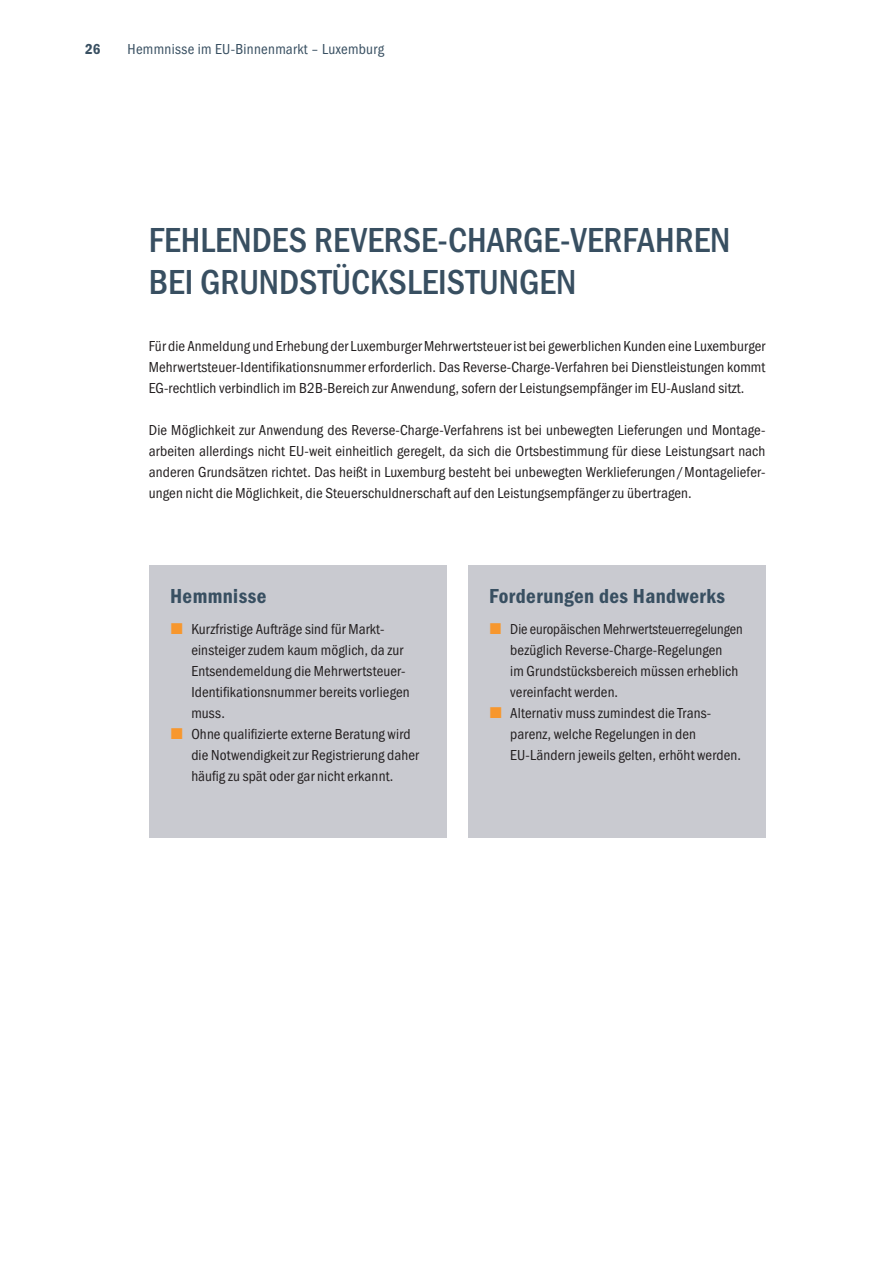
<style>
.page{position:relative;width:893px;height:1263px;background:#fff}
.page>*{position:absolute;margin:0;border:0;box-sizing:border-box;transform-origin:0 0}
.Head_2{font:500 condensed 36px/42px "Franklin Gothic";color:#384f61}
.Subhead_Grau{font:600 condensed 21px "Franklin Gothic";letter-spacing:.02em;color:#384f61}
.Copy_Block{font:condensed 15px/21px "Franklin Gothic";letter-spacing:.01em;color:#231f20}
.Copy_Block-2{font:condensed 15px/21px "Franklin Gothic";letter-spacing:.01em;color:#231f20;scale:.96 1}
.Skyline{font:condensed 15px "Franklin Gothic";letter-spacing:.02em;color:#384f61}
.t1{font:600 condensed 15px "Franklin Gothic";color:#384f61}
</style>
<div class="page">
<div style="left:149px;top:566px;width:297px;height:272px;background:#c9cad0"></div>
<div style="left:468px;top:566px;width:297px;height:272px;background:#c9cad0"></div>
<p class="t1" style="left:85px;top:40px;width:17px">26</p>
<p class="Skyline" style="left:128px;top:40px;width:258px">Hemmnisse im EU-Binnenmarkt – Luxemburg</p>
<p class="Head_2" style="left:149px;top:220px;width:583px">FEHLENDES REVERSE-CHARGE-VERFAHREN<br>BEI GRUNDSTÜCKSLEISTUNGEN</p>
<p class="Copy_Block" style="left:149px;top:336px;width:618px;text-align:justify">Für die Anmeldung und Erhebung derLuxemburgerMehrwertsteuer ist bei gewerblichen Kunden eine Luxemburger Mehrwertsteuer-Identifikationsnummer erforderlich. Das Reverse-Charge-Verfahren bei Dienstleistungen kommt EG-rechtlich verbindlich im B2B-Bereich zur Anwendung, sofern der Leistungsempfänger im EU-Ausland sitzt.</p>
<p class="Copy_Block" style="left:149px;top:420px;width:618px;text-align:justify">Die Möglichkeit zur Anwendung des Reverse-Charge-Verfahrens ist bei unbewegten Lieferungen und Montage&shy;arbeiten allerdings nicht EU-weit einheitlich geregelt, da sich die Ortsbestimmung für diese Leistungsart nach anderen Grundsätzen richtet. Das heißt in Luxemburg besteht bei unbewegten Werklieferungen/Montageliefer&shy;ungen nicht die Möglichkeit, die Steuerschuldnerschaft auf den Leistungsempfänger zu übertragen.</p>
<p class="Subhead_Grau" style="left:170px;top:584px;width:98px">Hemmnisse</p>
<p class="Subhead_Grau" style="left:489px;top:584px;width:238px">Forderungen des Handwerks</p>
<p class="Copy_Block" style="left:191px;top:619px;width:220px">Kurzfristige Aufträge sind für Markt&shy;einsteiger zudem kaum möglich, da zur Entsendemeldung die Mehrwertsteuer-Identifikationsnummer bereits vorliegen muss.</p>
<p class="Copy_Block" style="left:191px;top:724px;width:229px">Ohne qualifizierte externe Beratung wird die Notwendigkeit zur Registrierung daher häufig zu spät oder gar nicht erkannt.</p>
<p class="Copy_Block-2" style="left:510px;top:619px;width:244px">Die europäischen Mehrwertsteuerregelungen bezüglich Reverse-Charge-Regelungen<br>im Grundstücksbereich müssen erheblich vereinfacht werden.</p>
<p class="Copy_Block" style="left:510px;top:703px;width:232px">Alternativ muss zumindest die Trans&shy;parenz, welche Regelungen in den<br>EU-Ländern jeweils gelten, erhöht werden.</p>
</div>
